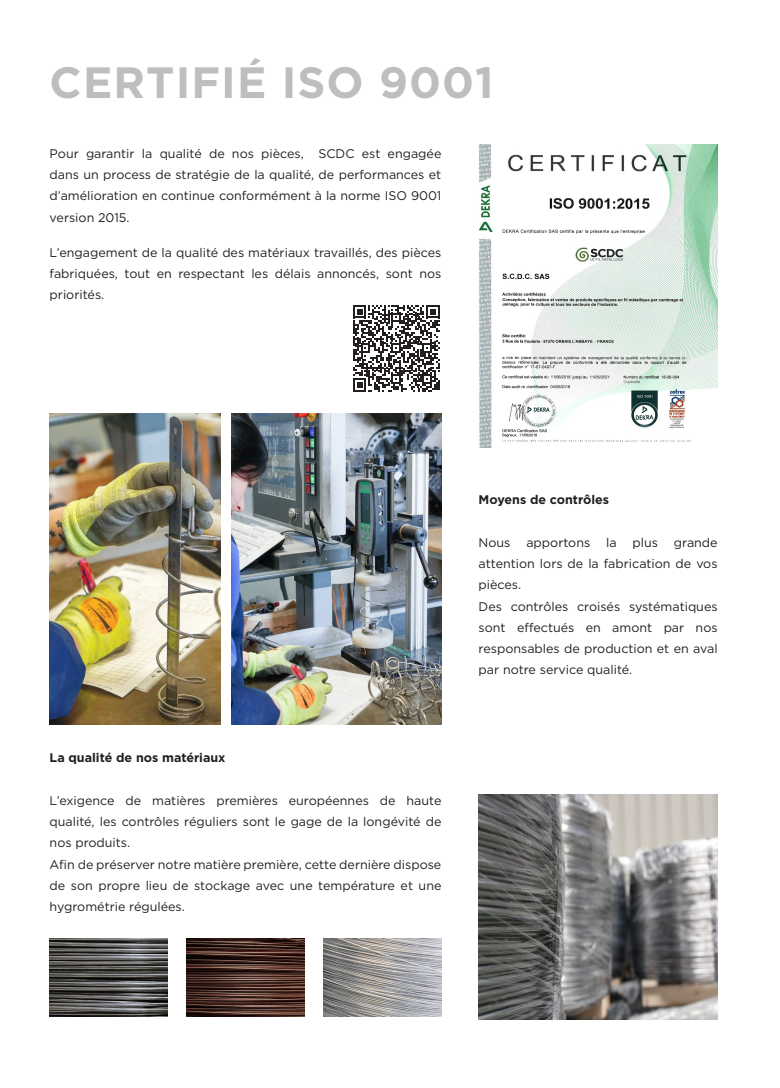
<style>
.page{position:relative;width:780px;height:1088px;background:#fff}
.page>*{position:absolute;margin:0;border:0;box-sizing:border-box;transform-origin:0 0}
.t1{font:700 43.75px "Gotham";letter-spacing:.025em;color:#bcbebf}
.t2{font:12.5px/21.2px "Gotham";color:#231f20;text-align:justify}
.t3{font:700 12.5px "Gotham";color:#231f20}
</style>
<div class="page">
<img style="left:50px;top:413px;width:171px;height:311px">
<img style="left:231px;top:413px;width:210px;height:311px">
<img style="left:478px;top:795px;width:239px;height:224px">
<img style="left:479px;top:145px;width:238px;height:302px">
<img style="left:480px;top:164px;width:172px;height:234px">
<img style="left:502px;top:198px;width:204px;height:249px">
<img style="left:669px;top:389px;width:15px;height:38px">
<img style="left:526px;top:406px;width:121px;height:13px">
<img style="left:50px;top:938px;width:118px;height:78px">
<img style="left:186px;top:938px;width:118px;height:78px">
<img style="left:323px;top:938px;width:118px;height:78px">
<svg style="left:353px;top:305px;width:86px;height:87px"></svg>
<p class="t1" style="left:50px;top:53px;width:445px">CERTIFIÉ ISO 9001</p>
<p class="t2" style="left:50px;top:143px;width:393px">Pour garantir la qualité de nos pièces, SCDC est engagée dans un process de stratégie de la qualité, de performances et d’amélioration en continue conformément à la norme ISO 9001 version 2015.</p>
<p class="t2" style="left:50px;top:241px;width:393px">L’engagement de la qualité des matériaux travaillés, des pièces fabriquées, tout en respectant les délais annoncés, sont nos priorités.</p>
<p class="t3" style="left:50px;top:750px;width:177px">La qualité de nos matériaux</p>
<p class="t2" style="left:50px;top:789px;width:393px">L’exigence de matières premières européennes de haute qualité, les contrôles réguliers sont le gage de la longévité de nos produits.</p>
<p class="t2" style="left:50px;top:853px;width:393px">Afin de préserver notre matière première, cette dernière dispose de son propre lieu de stockage avec une température et une hygrométrie régulées.</p>
<p class="t3" style="left:478px;top:492px;width:132px">Moyens de contrôles</p>
<p class="t2" style="left:478px;top:531px;width:33px">Nous</p>
<p class="t2" style="left:526px;top:531px;width:65px">apportons</p>
<p class="t2" style="left:606px;top:531px;width:12px">la</p>
<p class="t2" style="left:632px;top:531px;width:27px">plus</p>
<p class="t2" style="left:478px;top:531px;width:240px;text-indent:195px">grande attention lors de la fabrication de vos pièces.</p>
<p class="t2" style="left:478px;top:595px;width:240px">Des contrôles croisés systématiques sont effectués en amont par nos responsables de production et en aval par notre service qualité.</p>
</div>
